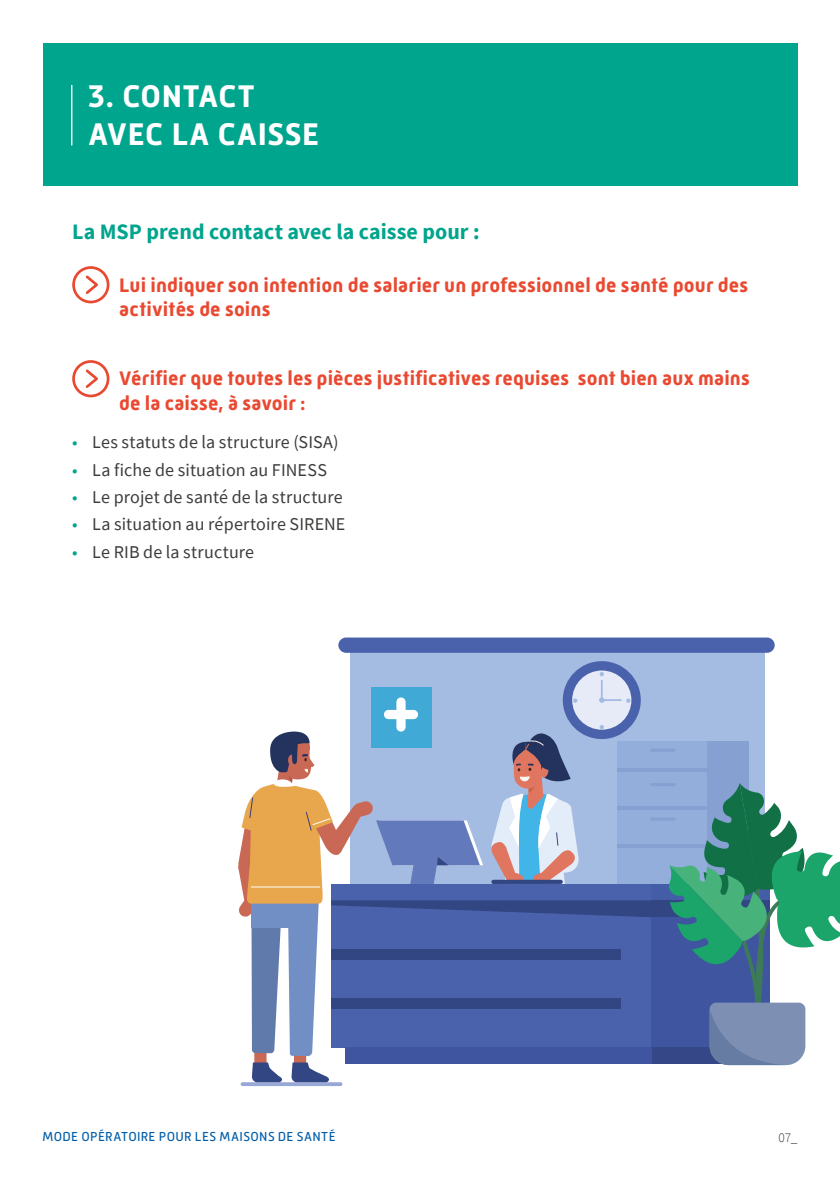
<style>
.page{position:relative;width:840px;height:1191px;background:#fff}
.page>*{position:absolute;margin:0;border:0;box-sizing:border-box;transform-origin:0 0}
.t1{font:700 32px/38.4px "Mic 32 New";letter-spacing:.02em;color:#fff}
.t2{font:700 22px "Source Sans Pro";letter-spacing:.005em;color:#00a58d}
.t3{font:700 20px/24px "Mic 32 New";letter-spacing:.01em;color:#e94931}
.t4{font:18px "Source Sans Pro";letter-spacing:.005em;color:#3c3c3b}
.t5{font:13.4px "Mic 32 New";letter-spacing:.025em;color:#005da9}
.t6{font:300 13.4px "Source Sans Pro";color:#3c3c3b}
.s1{color:#00a58d}
</style>
<div class="page">
<div style="left:43px;top:43px;width:754px;height:142px;background:#00a58d"></div>
<hr style="left:71px;top:85px;width:1px;height:60px;background:#fff">
<svg style="left:72px;top:266px;width:37px;height:37px"></svg>
<svg style="left:72px;top:360px;width:37px;height:37px"></svg>
<div style="left:350px;top:649px;width:414px;height:331px;background:#a4bbe2"></div>
<div style="left:706px;top:741px;width:42px;height:239px;background:#85a0d1"></div>
<div style="left:617px;top:741px;width:89px;height:239px;background:#93aedb"></div>
<hr style="left:617px;top:769px;width:89px;height:3px;background:#85a0d1">
<hr style="left:617px;top:806px;width:89px;height:3px;background:#85a0d1">
<hr style="left:617px;top:844px;width:89px;height:3px;background:#85a0d1">
<div style="left:562px;top:661px;width:78px;height:78px;background:#4a62ab;border-radius:50%"></div>
<div style="left:572px;top:670px;width:59px;height:59px;background:#e7eaf7;border-radius:50%"></div>
<svg style="left:599px;top:697px;width:5px;height:6px"></svg>
<hr style="left:600px;top:680px;width:2px;height:20px;background:#a4bbe2">
<hr style="left:600px;top:699px;width:21px;height:2px;background:#a4bbe2">
<svg style="left:572px;top:698px;width:5px;height:5px"></svg>
<svg style="left:626px;top:698px;width:4px;height:5px"></svg>
<svg style="left:599px;top:672px;width:4px;height:4px"></svg>
<div style="left:338px;top:637px;width:436px;height:16px;background:#4a62ab;border-radius:8px"></div>
<hr style="left:650px;top:748px;width:25px;height:4px;background:#85a0d1;border-radius:2px">
<hr style="left:650px;top:783px;width:25px;height:3px;background:#85a0d1;border-radius:2px">
<hr style="left:650px;top:817px;width:25px;height:3px;background:#85a0d1;border-radius:2px">
<div style="left:370px;top:687px;width:61px;height:60px;background:#41a9d6"></div>
<div style="left:396px;top:697px;width:9px;height:34px;background:#fff;border-radius:5px"></div>
<div style="left:383px;top:710px;width:35px;height:9px;background:#fff;border-radius:5px"></div>
<div style="left:651px;top:898px;width:118px;height:149px;background:#3f55a0"></div>
<div style="left:651px;top:884px;width:118px;height:17px;background:#445da7"></div>
<div style="left:651px;top:900px;width:118px;height:17px;background:#324683"></div>
<div style="left:344px;top:1047px;width:406px;height:17px;background:#3f55a0"></div>
<div style="left:651px;top:1047px;width:99px;height:17px;background:#354786"></div>
<svg style="left:666px;top:783px;width:173px;height:282px"></svg>
<svg style="left:240px;top:1082px;width:102px;height:4px"></svg>
<div style="left:254px;top:1050px;width:12px;height:18px;background:#c96854"></div>
<div style="left:294px;top:1051px;width:12px;height:20px;background:#c96854"></div>
<svg style="left:291px;top:1062px;width:38px;height:20px"></svg>
<svg style="left:252px;top:1062px;width:30px;height:20px"></svg>
<svg style="left:238px;top:725px;width:413px;height:331px"></svg>
<h1 class="t1" style="left:88px;top:77px;width:232px">3. CONTACT<br>AVEC LA CAISSE</h1>
<p class="t2" style="left:72px;top:217px;width:409px">La MSP prend contact avec la caisse pour :</p>
<p class="t3" style="left:119px;top:273px;width:630px">Lui indiquer son intention de salarier un professionnel de santé pour des activités de soins</p>
<p class="t3" style="left:119px;top:365px;width:631px;line-height:25.2px">Vérifier que toutes les pièces justificatives requises sont bien aux mains de la caisse, à savoir :</p>
<p class="t4" style="left:72px;top:431px;width:268px"><span class="s1">•</span> Les statuts de la structure (SISA)</p>
<p class="t4" style="left:72px;top:458px;width:256px"><span class="s1">•</span> La fiche de situation au FINESS</p>
<p class="t4" style="left:72px;top:485px;width:272px"><span class="s1">•</span> Le projet de santé de la structure</p>
<p class="t4" style="left:72px;top:513px;width:274px"><span class="s1">•</span> La situation au répertoire SIRENE</p>
<p class="t4" style="left:72px;top:540px;width:183px"><span class="s1">•</span> Le RIB de la structure</p>
<p class="t5" style="left:43px;top:1129px;width:294px">MODE OPÉRATOIRE POUR LES MAISONS DE SANTÉ</p>
<p class="t6" style="left:778px;top:1129px;width:21px">07_</p>
</div>
